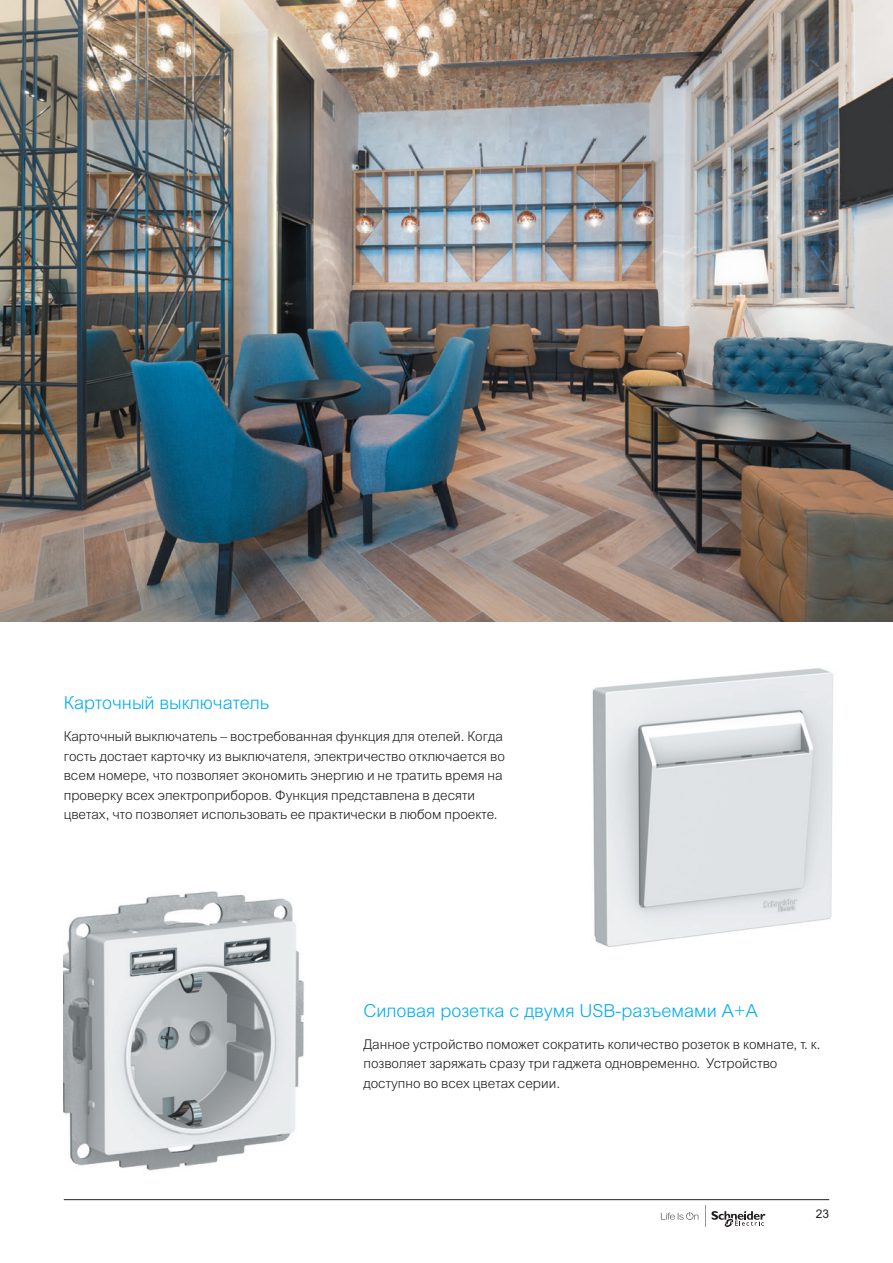
<style>
.page{position:relative;width:893px;height:1263px;background:#fff}
.page>*{position:absolute;margin:0;border:0;box-sizing:border-box;transform-origin:0 0}
.t1{font:300 18px "Arial MT Pro Cyr";color:#00aeef}
.t2{font:300 13.5px/19.5px "Arial MT Pro Cyr";color:#231f20}
.t3{font:12px "Arial MT Pro Cyr";color:#231f20}
</style>
<div class="page">
<svg style="left:661px;top:1212px;width:37px;height:8px"></svg>
<svg style="left:705px;top:1205px;width:60px;height:22px"></svg>
<hr style="left:64px;top:1199px;width:765px;height:1px;background:#231f20">
<img style="left:592px;top:668px;width:241px;height:280px">
<img style="left:0;top:0;width:893px;height:621px">
<img style="left:64px;top:891px;width:240px;height:280px">
<h1 class="t1" style="left:64px;top:691px;width:207px">Карточный выключатель</h1>
<p class="t2" style="left:64px;top:727px;width:443px">Карточный выключатель – востребованная функция для отелей. Когда гость достает карточку из выключателя, электричество отключается во всем номере, что позволяет экономить энергию и не тратить время на проверку всех электроприборов. Функция представлена в десяти цветах, что позволяет использовать ее практически в любом проекте.</p>
<h1 class="t1" style="left:363px;top:999px;width:396px">Силовая розетка с двумя USB-разъемами A+A</h1>
<p class="t2" style="left:363px;top:1035px;width:459px">Данное устройство поможет сократить количество розеток в комнате, т. к. позволяет заряжать сразу три гаджета одновременно. Устройство доступно во всех цветах серии.</p>
<p class="t3" style="left:816px;top:1206px;width:15px">23</p>
</div>
